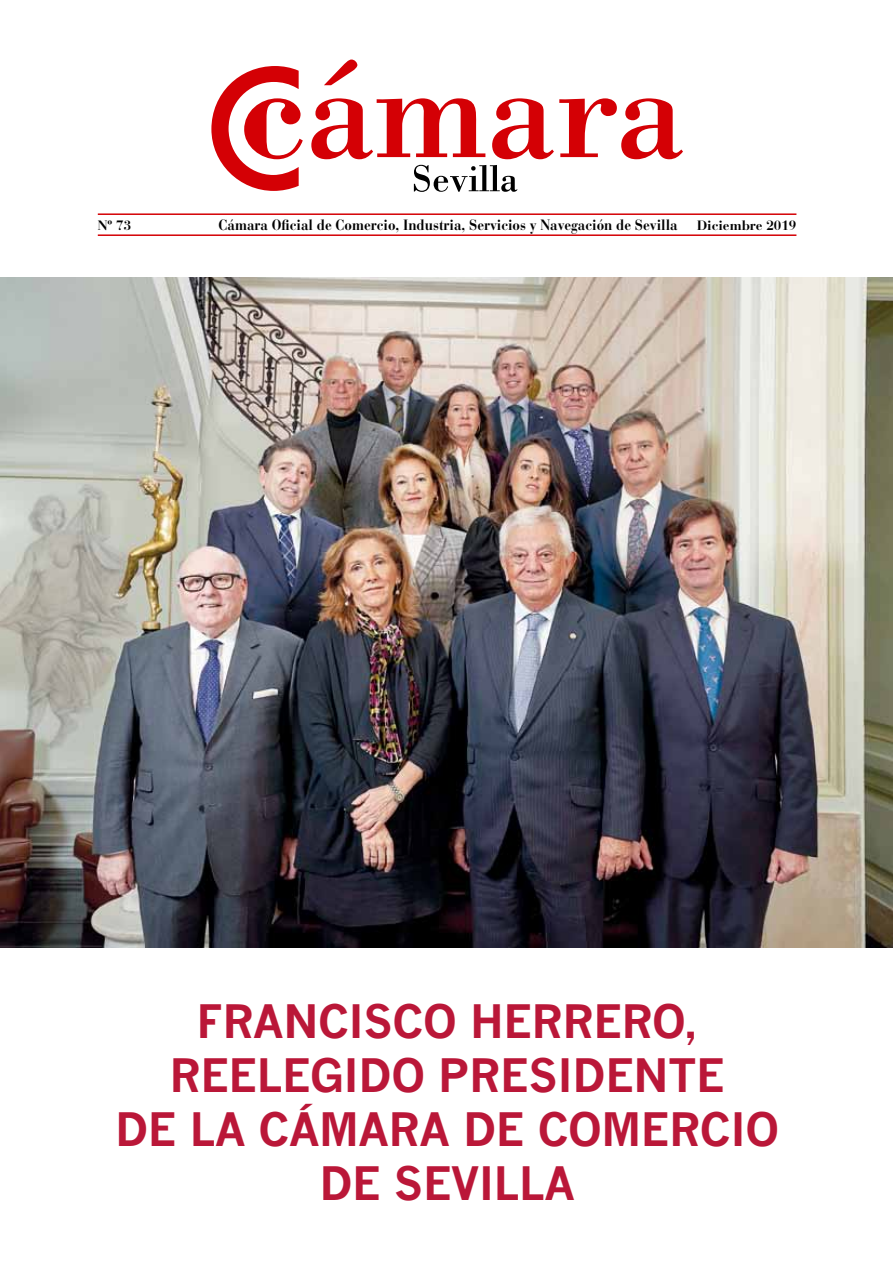
<style>
.page{position:relative;width:893px;height:1263px;background:#fff}
.page>*{position:absolute;margin:0;border:0;box-sizing:border-box;transform-origin:0 0}
.t1{font:700 45px/54px "News Gothic";letter-spacing:-.01em;color:#ba1738;text-align:center}
.t2{font:700 14.85px "Bauer Bodoni";color:#000;scale:.91 1}
.t3{font:700 13.5px "Bauer Bodoni";color:#000}
</style>
<div class="page">
<svg style="left:311px;top:60px;width:174px;height:99px"></svg>
<svg style="left:492px;top:98px;width:191px;height:61px"></svg>
<svg style="left:211px;top:66px;width:92px;height:125px"></svg>
<svg style="left:414px;top:165px;width:103px;height:27px"></svg>
<hr style="left:98px;top:213px;width:698px;height:2px;background:#d40005">
<hr style="left:98px;top:234px;width:698px;height:2px;background:#d40005">
<img style="left:0;top:277px;width:893px;height:670px">
<p class="t3" style="left:98px;top:220px;width:35px">Nº 73</p>
<p class="t2" style="left:219px;top:219px;width:506px">Cámara Oficial de Comercio, Industria, Servicios y Navegación de Sevilla</p>
<p class="t3" style="left:697px;top:220px;width:101px">Diciembre 2019</p>
<p class="t1" style="left:115px;top:998px;width:666px">FRANCISCO HERRERO,<br>REELEGIDO PRESIDENTE<br>DE LA CÁMARA DE COMERCIO<br>DE SEVILLA</p>
</div>
